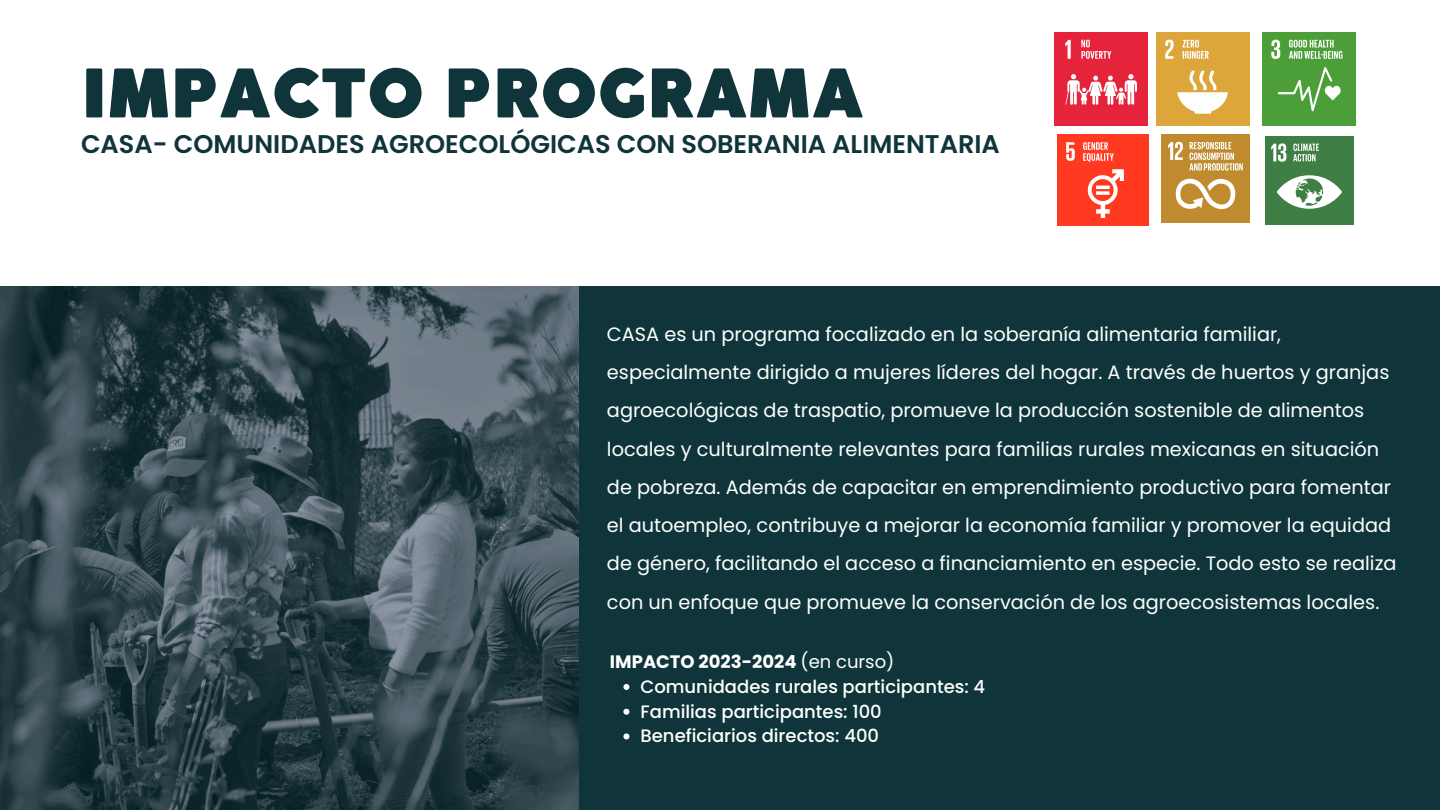
<style>
.page{position:relative;width:1440px;height:810px;background:#fff}
.page>*{position:absolute;margin:0;border:0;box-sizing:border-box;transform-origin:0 0}
.t1{font:900 66px "Coco Gothic";color:#0f353b}
.t2{font:600 25.6px "Poppins";color:#0f353b}
.t3{font:19.3px/38.2px "Poppins";color:#fff}
.t4{font:500 18px "Poppins";color:#fff}
.t5{font:700 18px "Poppins";color:#fff}
.s1{font-weight:400}
</style>
<div class="page">
<div style="left:0;top:286px;width:1440px;height:524px;background:#0f353b"></div>
<img style="left:0;top:286px;width:578px;height:524px">
<svg style="left:623px;top:684px;width:6px;height:6px"></svg>
<svg style="left:623px;top:709px;width:6px;height:6px"></svg>
<svg style="left:623px;top:733px;width:6px;height:6px"></svg>
<div style="left:1054px;top:32px;width:94px;height:94px;background:#e5243b"></div>
<svg style="left:1065px;top:40px;width:72px;height:65px"></svg>
<div style="left:1057px;top:135px;width:92px;height:91px;background:#ff3a21"></div>
<svg style="left:1066px;top:142px;width:9px;height:19px"></svg>
<svg style="left:1088px;top:169px;width:36px;height:49px"></svg>
<svg style="left:1083px;top:142px;width:31px;height:20px"></svg>
<div style="left:1156px;top:32px;width:94px;height:94px;background:#dda63a"></div>
<svg style="left:1165px;top:40px;width:9px;height:19px"></svg>
<svg style="left:1177px;top:70px;width:51px;height:44px"></svg>
<svg style="left:1183px;top:40px;width:26px;height:19px"></svg>
<div style="left:1262px;top:32px;width:94px;height:94px;background:#4c9f38"></div>
<svg style="left:1271px;top:40px;width:9px;height:19px"></svg>
<svg style="left:1278px;top:67px;width:63px;height:44px"></svg>
<svg style="left:1289px;top:40px;width:53px;height:19px"></svg>
<div style="left:1265px;top:136px;width:89px;height:89px;background:#3f7e44"></div>
<svg style="left:1271px;top:143px;width:71px;height:66px"></svg>
<div style="left:1161px;top:135px;width:89px;height:88px;background:#bf8b2e"></div>
<svg style="left:1168px;top:142px;width:75px;height:67px"></svg>
<h2 class="t1" style="left:81px;top:68px;width:785px">IMPACTO PROGRAMA</h2>
<p class="t2" style="left:81px;top:126px;width:920px">CASA- COMUNIDADES AGROECOLÓGICAS CON SOBERANIA ALIMENTARIA</p>
<p class="t3" style="left:607px;top:315px;width:791px">CASA es un programa focalizado en la soberanía alimentaria familiar, especialmente dirigido a mujeres líderes del hogar. A través de huertos y granjas agroecológicas de traspatio, promueve la producción sostenible de alimentos locales y culturalmente relevantes para familias rurales mexicanas en situación de pobreza. Además de capacitar en emprendimiento productivo para fomentar el autoempleo, contribuye a mejorar la economía familiar y promover la equidad de género, facilitando el acceso a financiamiento en especie. Todo esto se realiza con un enfoque que promueve la conservación de los agroecosistemas locales.</p>
<p class="t5" style="left:610px;top:649px;width:286px">IMPACTO 2023-2024 <span class="s1">(en curso)</span></p>
<p class="t4" style="left:641px;top:674px;width:346px">Comunidades rurales participantes: 4</p>
<p class="t4" style="left:641px;top:699px;width:243px">Familias participantes: 100</p>
<p class="t4" style="left:641px;top:724px;width:240px">Beneficiarios directos: 400</p>
</div>
